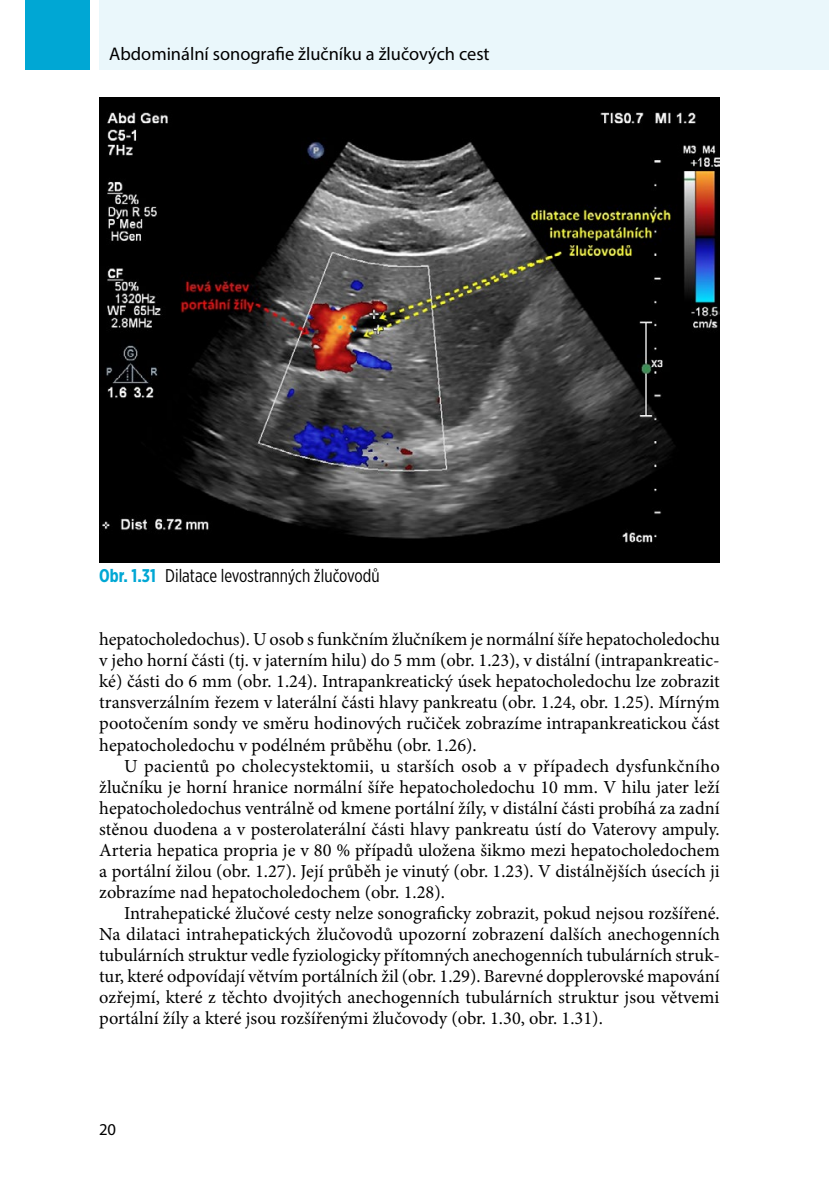
<style>
.page{position:relative;width:829px;height:1191px;background:#fff}
.page>*{position:absolute;margin:0;border:0;box-sizing:border-box;transform-origin:0 0}
.t1{font:18.38px/21px "Minion Pro";color:#000;text-align:justify}
.t2{font:18.38px "Myriad Pro";color:#000}
.t3{font:18.38px "Gotham X Narrow";color:#000}
.t4{font:16.62px "Myriad Pro";color:#000}
.s1{font-weight:700;color:#00a7d4}
</style>
<div class="page">
<div style="left:25px;top:0;width:64px;height:69px;background:#00a7d4"></div>
<div style="left:99px;top:0;width:729px;height:69px;background:#eaf7fb"></div>
<hr style="left:828px;top:0;width:1px;height:69px;background:#eaf7fb">
<img style="left:99px;top:98px;width:620px;height:465px">
<p class="t2" style="left:109px;top:42px;width:382px">Abdominální sonografie žlučníku a žlučových cest</p>
<p class="t3" style="left:99px;top:565px;width:282px"><span class="s1">Obr. 1.31</span> Dilatace levostranných žlučovodů</p>
<p class="t1" style="left:99px;top:629px;width:622px">hepatocholedochus). U osob s funkčním žlučníkem je normální šíře hepatocholedochu v jeho horní části (tj. v jaterním hilu) do 5 mm (obr. 1.23), v distální (intrapankreatic&shy;ké) části do 6 mm (obr. 1.24). Intrapankreatický úsek hepatocholedochu lze zobrazit transverzálním řezem v laterální části hlavy pankreatu (obr. 1.24, obr. 1.25). Mírným pootočením sondy ve směru hodinových ručiček zobrazíme intrapankreatickou část hepatocholedochu v podélném průběhu (obr. 1.26).</p>
<p class="t1" style="left:99px;top:755px;width:622px;text-indent:25px">U pacientů po cholecystektomii, u starších osob a v případech dysfunkčního žlučníku je horní hranice normální šíře hepatocholedochu 10 mm. V hilu jater leží hepatocholedochus ventrálně od kmene portální žíly, v distální části probíhá za zadní stěnou duodena a v posterolaterální části hlavy pankreatu ústí do Vaterovy ampuly.<br>Arteria hepatica propria je v 80 % případů uložena šikmo mezi hepatocholedochem a portální žilou (obr. 1.27). Její průběh je vinutý (obr. 1.23). V distálnějších úsecích ji zobrazíme nad hepatocholedochem (obr. 1.28).</p>
<p class="t1" style="left:99px;top:902px;width:622px;text-indent:25px">Intrahepatické žlučové cesty nelze sonograficky zobrazit, pokud nejsou rozšířené.<br>Na dilataci intrahepatických žlučovodů upozorní zobrazení dalších anechogenních tubulárních struktur vedle fyziologicky přítomných anechogenních tubulárních struk&shy;tur, které odpovídají větvím portálních žil (obr. 1.29). Barevné dopplerovské mapování ozřejmí, které z těchto dvojitých anechogenních tubulárních struktur jsou větvemi portální žíly a které jsou rozšířenými žlučovody (obr. 1.30, obr. 1.31).</p>
<p class="t4" style="left:99px;top:1119px;width:18px">20</p>
</div>
